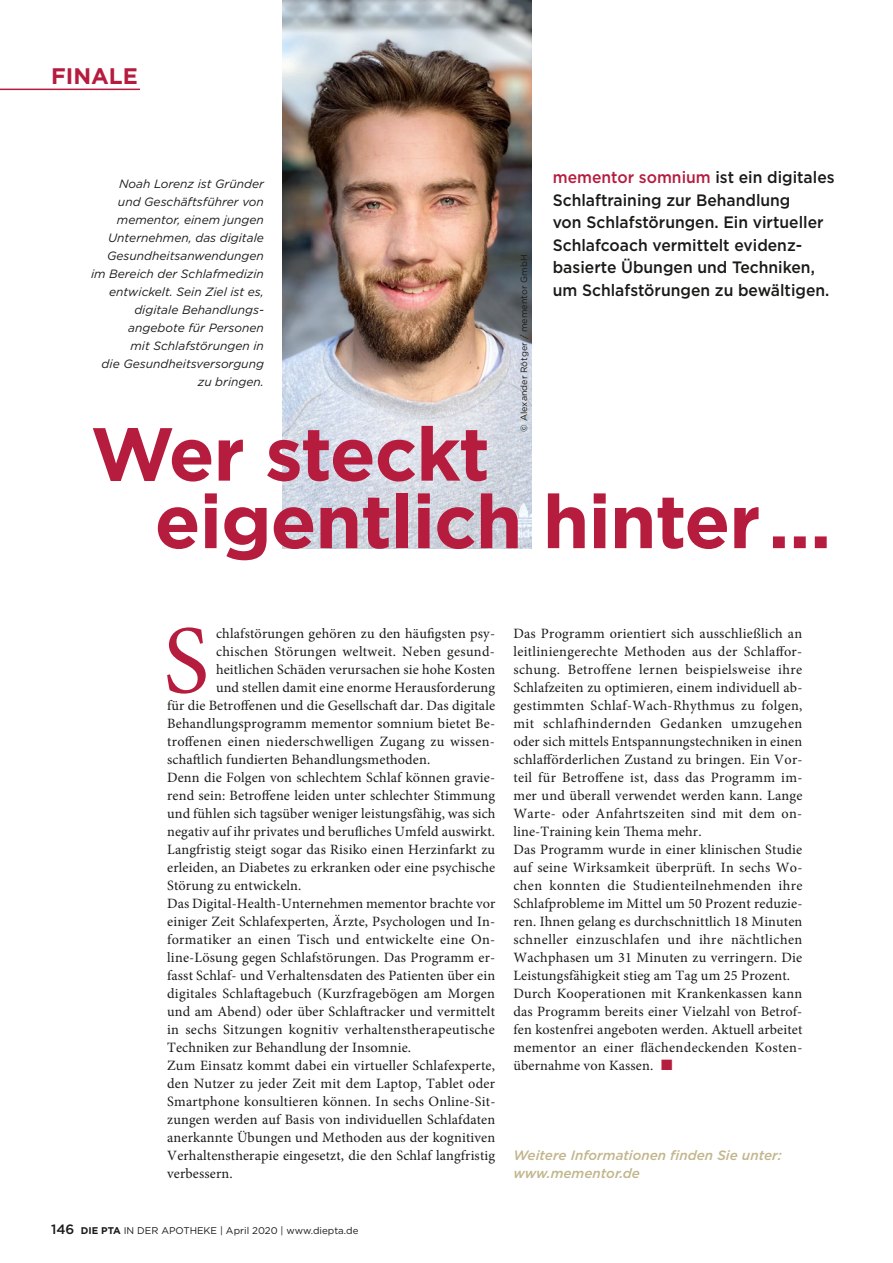
<style>
.page{position:relative;width:893px;height:1263px;background:#fff}
.page>*{position:absolute;margin:0;border:0;box-sizing:border-box;transform-origin:0 0}
.t1{font:97.35px "Minion Pro";color:#b61c3e}
.t2{font:700 75px/67.5px "Gotham";letter-spacing:-.015em;color:#b61c3e}
.t3{font:700 22.5px "Gotham";color:#b61c3e}
.t4{font:500 16.5px/22.5px "Gotham";color:#1a1a18;scale:.95 1}
.t5{font:14.25px/18px "Minion Pro";letter-spacing:.01em;color:#1a1a18}
.t6{font:italic 500 13.5px/18px "Gotham";color:#c1b68c}
.t7{font:500 13.5px "Gotham";color:#1a1a18}
.t8{font:italic 12px/18px "Gotham";color:#1a1a18;text-align:right}
.t9{font:9.75px "Gotham";color:#1a1a18}
.t10{font:9px "Gotham";color:#1a1a18}
.s1{color:#b61c3e}
.s2{font-weight:700}
</style>
<div class="page">
<hr style="left:0;top:89px;width:140px;height:1px;background:#b61c3e">
<img style="left:282px;top:0;width:249px;height:548px">
<h3 class="t3" style="left:51px;top:61px;width:88px">FINALE</h3>
<p class="t4" style="left:553px;top:166px;width:298px"><span class="s1">mementor somnium</span> ist ein digitales Schlaftraining zur Behandlung<br>von Schlafstörungen. Ein virtueller Schlafcoach vermittelt evidenz&shy;basierte Übungen und Techniken, um Schlafstörungen zu bewältigen.</p>
<p class="t8" style="left:91px;top:175px;width:174px">Noah Lorenz ist Gründer<br>und Geschäftsführer von mementor, einem jungen<br>Unternehmen, das digitale<br>Gesundheitsanwendungen im Bereich der Schlafmedizin entwickelt. Sein Ziel ist es, digitale Behandlungs&shy;angebote für Personen<br>mit Schlafstörungen in<br>die Gesundheitsversorgung zu bringen.</p>
<p class="t10" style="left:518px;top:432px;width:178px;rotate:-90deg">© Alexander Rötger / mementor GmbH</p>
<h2 class="t2" style="left:155px;top:420px;width:678px;text-indent:-64px">Wer steckt eigentlich hinter …</h2>
<h1 class="t1" style="left:163px;top:596px;width:48px">S</h1>
<p class="t5" style="left:216px;top:625px;width:281px">chlafstörungen gehören zu den häufigsten psy-</p>
<p class="t5" style="left:216px;top:643px;width:280px">chischen Störungen weltweit. Neben gesund-</p>
<p class="t5" style="left:216px;top:661px;width:281px">heitlichen Schäden verursachen sie hohe Kosten</p>
<p class="t5" style="left:216px;top:679px;width:281px">und stellen damit eine enorme Herausforderung</p>
<p class="t5" style="left:167px;top:697px;width:329px">für die Betroffenen und die Gesellschaft dar. Das digitale</p>
<p class="t5" style="left:167px;top:715px;width:329px">Behandlungsprogramm mementor somnium bietet Be-</p>
<p class="t5" style="left:167px;top:733px;width:329px">troffenen einen niederschwelligen Zugang zu wissen-</p>
<p class="t5" style="left:167px;top:751px;width:265px">schaftlich fundierten Behandlungsmethoden.</p>
<p class="t5" style="left:167px;top:769px;width:329px">Denn die Folgen von schlechtem Schlaf können gravie-</p>
<p class="t5" style="left:167px;top:787px;width:329px">rend sein: Betroffene leiden unter schlechter Stimmung</p>
<p class="t5" style="left:167px;top:805px;width:330px">und fühlen sich tagsüber weniger leistungsfähig, was sich</p>
<p class="t5" style="left:167px;top:823px;width:329px">negativ auf ihr privates und berufliches Umfeld auswirkt.</p>
<p class="t5" style="left:167px;top:841px;width:329px">Langfristig steigt sogar das Risiko einen Herzinfarkt zu</p>
<p class="t5" style="left:167px;top:859px;width:329px">erleiden, an Diabetes zu erkranken oder eine psychische</p>
<p class="t5" style="left:167px;top:877px;width:136px">Störung zu entwickeln.</p>
<p class="t5" style="left:167px;top:895px;width:330px">Das Digital-Health-Unternehmen mementor brachte vor</p>
<p class="t5" style="left:167px;top:913px;width:329px">einiger Zeit Schlafexperten, Ärzte, Psychologen und In-</p>
<p class="t5" style="left:167px;top:931px;width:330px">formatiker an einen Tisch und entwickelte eine On-</p>
<p class="t5" style="left:167px;top:949px;width:330px">line-Lösung gegen Schlafstörungen. Das Programm er-</p>
<p class="t5" style="left:167px;top:967px;width:329px">fasst Schlaf- und Verhaltensdaten des Patienten über ein</p>
<p class="t5" style="left:167px;top:985px;width:329px">digitales Schlaftagebuch (Kurzfragebögen am Morgen</p>
<p class="t5" style="left:167px;top:1003px;width:329px">und am Abend) oder über Schlaftracker und vermittelt</p>
<p class="t5" style="left:167px;top:1021px;width:329px">in sechs Sitzungen kognitiv verhaltenstherapeutische</p>
<p class="t5" style="left:167px;top:1039px;width:245px">Techniken zur Behandlung der Insomnie.</p>
<p class="t5" style="left:167px;top:1057px;width:329px">Zum Einsatz kommt dabei ein virtueller Schlafexperte,</p>
<p class="t5" style="left:167px;top:1075px;width:329px">den Nutzer zu jeder Zeit mit dem Laptop, Tablet oder</p>
<p class="t5" style="left:167px;top:1093px;width:330px">Smartphone konsultieren können. In sechs Online-Sit-</p>
<p class="t5" style="left:167px;top:1111px;width:330px">zungen werden auf Basis von individuellen Schlafdaten</p>
<p class="t5" style="left:167px;top:1129px;width:329px">anerkannte Übungen und Methoden aus der kognitiven</p>
<p class="t5" style="left:167px;top:1147px;width:329px">Verhaltenstherapie eingesetzt, die den Schlaf langfristig</p>
<p class="t5" style="left:167px;top:1165px;width:67px">verbessern.</p>
<p class="t5" style="left:513px;top:625px;width:291px">Das Programm orientiert sich ausschließlich an leitliniengerechte Methoden aus der Schlaffor&shy;schung. Betroffene lernen beispielsweise ihre Schlafzeiten zu optimieren, einem individuell ab&shy;gestimmten Schlaf-Wach-Rhythmus zu folgen, mit schlafhindernden Gedanken umzugehen oder sich mittels Entspannungstechniken in einen schlafförderlichen Zustand zu bringen. Ein Vor&shy;teil für Betroffene ist, dass das Programm im&shy;mer und überall verwendet werden kann. Lange Warte- oder Anfahrtszeiten sind mit dem on&shy;line-Training kein Thema mehr.<br>Das Programm wurde in einer klinischen Studie auf seine Wirksamkeit überprüft. In sechs Wo&shy;chen konnten die Studienteilnehmenden ihre Schlafprobleme im Mittel um 50 Prozent reduzie&shy;ren. Ihnen gelang es durchschnittlich 18 Minuten schneller einzuschlafen und ihre nächtlichen Wachphasen um 31 Minuten zu verringern. Die Leistungsfähigkeit stieg am Tag um 25 Prozent.<br>Durch Kooperationen mit Krankenkassen kann das Programm bereits einer Vielzahl von Betrof&shy;fen kostenfrei angeboten werden. Aktuell arbeitet mementor an einer flächendeckenden Kosten&shy;übernahme von Kassen. <span class="s1">■</span></p>
<p class="t6" style="left:513px;top:1146px;width:270px">Weitere Informationen finden Sie unter: www.mementor.de</p>
<p class="t7" style="left:51px;top:1220px;width:25px">146</p>
<p class="t9" style="left:81px;top:1224px;width:279px"><span class="s2">DIE PTA</span> IN DER APOTHEKE | April 2020 | www.diepta.de</p>
</div>
